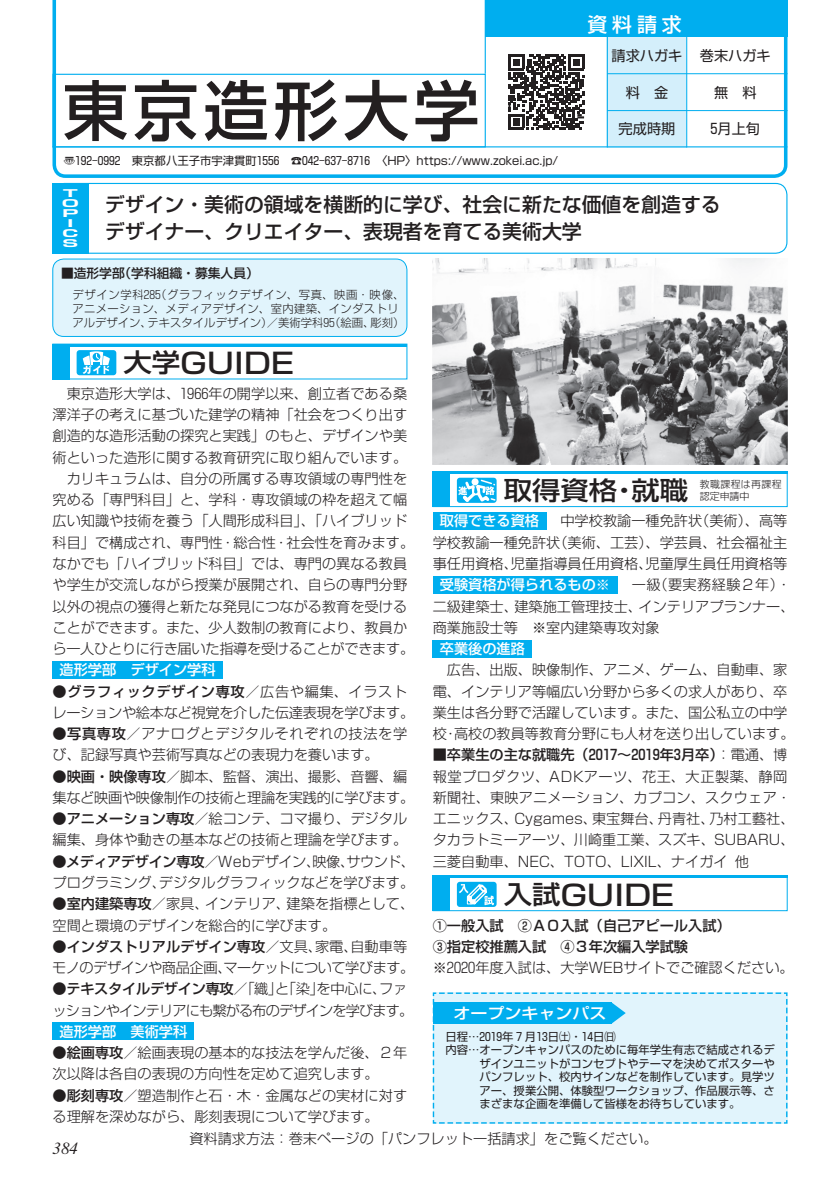
<style>
.page{position:relative;width:840px;height:1191px;background:#fff}
.page>*{position:absolute;margin:0;border:0;box-sizing:border-box;transform-origin:0 0}
.t1{font:65.2px "Shin Go Pr 5 Medium 90 pv RKSJ H";letter-spacing:.075em;color:#231f20}
.t2{font:28.4px "Shin Go Pr 5 Medium 90 pv RKSJ H";color:#231f20;scale:1.16 1}
.t3{font:25.6px "Shin Go Pr 5 Medium 90 pv RKSJ H";color:#231f20;scale:1.11 1}
.t4{font:19.8px/27px "Shin Go Pr 5 Medium 90 pv RKSJ H";color:#231f20}
.t5{font:19.8px "Shin Go Pr 5 Medium 90 pv RKSJ H";color:#fff}
.t6{font:italic 17px "Times";color:#231f20}
.t7{font:15.4px "Shin Go Pr 5 Medium 90 pv RKSJ H";color:#fff;scale:1.11 1}
.t8{font:14.2px/21.2px "Shin Go Pr 5 Light 90 pv RKSJ H";color:#231f20}
.t9{font:14.2px/21.2px "Shin Go Pr 5 Medium 90 pv RKSJ H";color:#231f20}
.t10{font:14.2px/21.2px "Shin Go Pr 5 Light 90 pv RKSJ H";letter-spacing:-.02em;color:#231f20}
.t11{font:14.2px/21.2px "Shin Go Pr 5 Light 90 pv RKSJ H";letter-spacing:-.06em;color:#231f20}
.t12{font:14.2px "Shin Go Pr 5 Light 90 pv RKSJ H";letter-spacing:-.03em;color:#231f20}
.t13{font:14.2px "Shin Go Pr 5 Medium 90 pv RKSJ H";color:#fff}
.t14{font:14.2px "Shin Go Pr 5 Light 90 pv RKSJ H";letter-spacing:.03em;color:#231f20}
.t15{font:14.2px "Shin Go Pr 5 Medium 90 pv RKSJ H";letter-spacing:.045em;color:#231f20}
.t16{font:14.2px "Shin Go Pr 5 Regular 90 pv RKSJ H";color:#231f20}
.t17{font:12.8px "Shin Go Pr 5 Medium 90 pv RKSJ H";color:#231f20}
.t18{font:11.4px "Shin Go Pr 5 Regular 90 pv RKSJ H";color:#231f20}
.t19{font:11.4px/14.2px "Shin Go Pr 5 Light 90 pv RKSJ H";letter-spacing:.03em;color:#231f20}
.t20{font:10px/12.8px "Shin Go Pr 5 Light 90 pv RKSJ H";letter-spacing:.035em;color:#231f20}
.t21{font:10px/10px "Shin Go Pr 5 Bold 90 pv RKSJ V";color:#fff;scale:2 1}
.s1{font-family:"Shingo Num"}
.s2{font-family:"Shingo Num";font-weight:300}
.s3{font-size:25.6px}
.s4{font-family:"Shin Go Pr 5 Light 90 pv RKSJ H"}
.s5{font-family:"Shin Go Pr 5 Medium 90 pv RKSJ H"}
.s6{font-family:"Shin Go Pr 5 Medium 90 pv RKSJ H";color:#fff}
.s7{font-family:"Shingo Num";font-weight:500}
</style>
<div class="page">
<div style="left:52px;top:661px;width:171px;height:17px;background:#00aeef"></div>
<div style="left:52px;top:1023px;width:142px;height:17px;background:#00aeef"></div>
<svg style="left:52px;top:343px;width:355px;height:36px"></svg>
<div style="left:52px;top:183px;width:735px;height:71px;border:1px solid #00aeef;border-radius:11px"></div>
<div style="left:52px;top:183px;width:36px;height:71px;background:#00aeef"></div>
<svg style="left:432px;top:992px;width:355px;height:132px;background:#c9ecfa"></svg>
<div style="left:432px;top:512px;width:114px;height:17px;background:#00aeef"></div>
<div style="left:432px;top:576px;width:185px;height:17px;background:#00aeef"></div>
<div style="left:432px;top:640px;width:99px;height:17px;background:#00aeef"></div>
<svg style="left:432px;top:471px;width:355px;height:36px"></svg>
<svg style="left:52px;top:0;width:735px;height:178px"></svg>
<hr style="left:52px;top:146px;width:735px;height:1px;background:#00aeef">
<div style="left:52px;top:74px;width:433px;height:73px;border:1px solid #00aeef"></div>
<hr style="left:606px;top:37px;width:1px;height:110px;background:#00aeef">
<svg style="left:508px;top:54px;width:75px;height:76px"></svg>
<hr style="left:484px;top:0;width:1px;height:74px;background:#00aeef">
<div style="left:485px;top:0;width:302px;height:37px;background:#00aeef"></div>
<hr style="left:686px;top:37px;width:1px;height:110px;background:#00aeef">
<hr style="left:607px;top:73px;width:180px;height:1px;background:#00aeef">
<hr style="left:607px;top:110px;width:180px;height:1px;background:#00aeef">
<svg style="left:432px;top:875px;width:355px;height:36px"></svg>
<img style="left:432px;top:259px;width:355px;height:205px">
<div style="left:53px;top:259px;width:353px;height:77px;background:#e1f4fc;border-radius:11px"></div>
<div style="left:52px;top:259px;width:355px;height:78px;border:1px solid #00aeef;border-radius:11px"></div>
<h1 class="t1" style="left:63px;top:86px;width:417px">東京造形大学</h1>
<p class="t18" style="left:64px;top:157px;width:495px">〠<span class="s1">192</span>‒<span class="s1">0992</span>　東京都八王子市宇津貫町<span class="s1">1556</span>　☎<span class="s1">042</span>‒<span class="s1">637</span>‒<span class="s1">8716</span> 〈HP〉https://www.zokei.ac.jp/</p>
<h3 class="t5" style="left:587px;top:17px;width:96px">資料請求</h3>
<p class="t16" style="left:611px;top:50px;width:72px">請求ハガキ</p>
<p class="t16" style="left:625px;top:87px;width:44px">料　金</p>
<p class="t16" style="left:618px;top:123px;width:58px">完成時期</p>
<p class="t16" style="left:699px;top:50px;width:72px">巻末ハガキ</p>
<p class="t16" style="left:713px;top:87px;width:44px">無　料</p>
<p class="t16" style="left:710px;top:124px;width:51px"><span class="s1">5</span>月上旬</p>
<p class="t21" style="left:61px;top:190px;width:10px">Ｔ<br>Ｏ<br>Ｐ<br>Ｉ<br>Ｃ<br>Ｓ</p>
<h3 class="t4" style="left:105px;top:194px;width:617px">デザイン・美術の領域を横断的に学び、社会に新たな価値を創造するデザイナー、クリエイター、表現者を育てる美術大学</h3>
<p class="t17" style="left:61px;top:269px;width:199px">■造形学部（学科組織・募集人員）</p>
<p class="t19" style="left:72px;top:289px;width:333px">デザイン学科<span class="s2">285</span>（グラフィックデザイン、写真、映画・映像、アニメーション、メディアデザイン、室内建築、インダストリアルデザイン、テキスタイルデザイン）／美術学科<span class="s2">95</span>（絵画、彫刻）</p>
<h2 class="t2" style="left:123px;top:353px;width:148px"><span class="s3">大学</span>GUIDE</h2>
<p class="t8" style="left:52px;top:385px;width:363px">　東京造形大学は、<span class="s2">1966</span>年の開学以来、創立者である桑澤洋子の考えに基づいた建学の精神「社会をつくり出す創造的な造形活動の探究と実践」のもと、デザインや美術といった造形に関する教育研究に取り組んでいます。　カリキュラムは、自分の所属する専攻領域の専門性を究める「専門科目」と、学科・専攻領域の枠を超えて幅広い知識や技術を養う「人間形成科目」、「ハイブリッド科目」で構成され、専門性・総合性・社会性を育みます。なかでも「ハイブリッド科目」では、専門の異なる教員や学生が交流しながら授業が展開され、自らの専門分野以外の視点の獲得と新たな発見につながる教育を受けることができます。また、少人数制の教育により、教員から一人ひとりに行き届いた指導を受けることができます。</p>
<p class="t13" style="left:60px;top:664px;width:157px">造形学部　デザイン学科</p>
<p class="t15" style="left:52px;top:686px;width:356px">●グラフィックデザイン専攻<span class="s4">／広告や編集、イラスト</span></p>
<p class="t10" style="left:52px;top:704px;width:363px">レーションや絵本など視覚を介した伝達表現を学びます。</p>
<p class="t8" style="left:52px;top:725px;width:356px"><span class="s5">●写真専攻</span>／アナログとデジタルそれぞれの技法を学び、記録写真や芸術写真などの表現力を養います。</p>
<p class="t10" style="left:52px;top:767px;width:363px"><span class="s5">●映画・映像専攻</span>／脚本、監督、演出、撮影、音響、編集など映画や映像制作の技術と理論を実践的に学びます。</p>
<p class="t8" style="left:52px;top:810px;width:356px"><span class="s5">●アニメーション専攻</span>／絵コンテ、コマ撮り、デジタル編集、身体や動きの基本などの技術と理論を学びます。</p>
<p class="t8" style="left:52px;top:852px;width:364px"><span class="s5">●メディアデザイン専攻</span>／Webデザイン、映像、サウンド、プログラミング、デジタルグラフィックなどを学びます。</p>
<p class="t8" style="left:52px;top:895px;width:363px"><span class="s5">●室内建築専攻</span>／家具、インテリア、建築を指標として、空間と環境のデザインを総合的に学びます。</p>
<p class="t9" style="left:52px;top:937px;width:356px">●インダストリアルデザイン専攻<span class="s4">／文具、家電、自動車等</span></p>
<p class="t12" style="left:52px;top:962px;width:363px">モノのデザインや商品企画、マーケットについて学びます。</p>
<p class="t11" style="left:52px;top:980px;width:362px"><span class="s5">●テキスタイルデザイン専攻</span>／「織」と「染」を中心に、ファッションやインテリアにも繋がる布のデザインを学びます。</p>
<p class="t13" style="left:60px;top:1026px;width:129px">造形学部　美術学科</p>
<p class="t8" style="left:52px;top:1044px;width:356px"><span class="s5">●絵画専攻</span>／絵画表現の基本的な技法を学んだ後、２年次以降は各自の表現の方向性を定めて追究します。</p>
<p class="t8" style="left:52px;top:1086px;width:356px"><span class="s5">●彫刻専攻</span>／塑造制作と石・木・金属などの実材に対する理解を深めながら、彫刻表現について学びます。</p>
<h3 class="t3" style="left:503px;top:481px;width:167px">取得資格・就職</h3>
<p class="t20" style="left:699px;top:479px;width:83px">教職課程は再課程認定申請中</p>
<p class="t8" style="left:439px;top:512px;width:349px"><span class="s6">取得できる資格</span>　中学校教諭一種免許状（美術）、高等</p>
<p class="t8" style="left:432px;top:533px;width:356px">学校教諭一種免許状（美術、工芸）、学芸員、社会福祉主</p>
<p class="t8" style="left:432px;top:555px;width:356px">事任用資格、児童指導員任用資格、児童厚生員任用資格等</p>
<p class="t14" style="left:439px;top:579px;width:352px"><span class="s6">受験資格が得られるもの※</span> 　一級（要実務経験２年）・</p>
<p class="t8" style="left:432px;top:597px;width:363px">二級建築士、建築施工管理技士、インテリアプランナー、</p>
<p class="t8" style="left:432px;top:619px;width:228px">商業施設士等　※室内建築専攻対象</p>
<p class="t13" style="left:439px;top:643px;width:87px">卒業後の進路</p>
<p class="t8" style="left:432px;top:661px;width:363px">　広告、出版、映像制作、アニメ、ゲーム、自動車、家電、インテリア等幅広い分野から多くの求人があり、卒業生は各分野で活躍しています。また、国公私立の中学校・高校の教員等教育分野にも人材を送り出しています。</p>
<p class="t9" style="left:432px;top:746px;width:356px">■卒業生の主な就職先（<span class="s7">2017</span>～<span class="s7">2019</span>年<span class="s7">3</span>月卒）<span class="s4">：電通、博</span></p>
<p class="t8" style="left:432px;top:767px;width:363px">報堂プロダクツ、ADKアーツ、花王、大正製薬、静岡新聞社、東映アニメーション、カプコン、スクウェア・エニックス、Cygames、東宝舞台、丹青社、乃村工藝社、タカラトミーアーツ、川崎重工業、スズキ、SUBARU、三菱自動車、NEC、TOTO、LIXIL、ナイガイ 他</p>
<h2 class="t2" style="left:503px;top:884px;width:148px"><span class="s3">入試</span>GUIDE</h2>
<p class="t9" style="left:432px;top:916px;width:299px">①一般入試　②ＡＯ入試（自己アピール入試）<br>③指定校推薦入試　④３年次編入学試験</p>
<p class="t8" style="left:432px;top:959px;width:362px">※ <span class="s2">2020</span>年度入試は、大学WEBサイトでご確認ください。</p>
<p class="t7" style="left:453px;top:1007px;width:139px">オープンキャンパス</p>
<p class="t18" style="left:445px;top:1032px;width:172px">日程…<span class="s1">2019</span>年7月<span class="s1">13</span>日㈯・<span class="s1">14</span>日㈰</p>
<p class="t18" style="left:445px;top:1045px;width:330px">内容… オープンキャンパスのために毎年学生有志で結成されるデ</p>
<p class="t18" style="left:479px;top:1059px;width:296px">ザインユニットがコンセプトやテーマを決めてポスターや</p>
<p class="t18" style="left:479px;top:1072px;width:296px">パンフレット、校内サインなどを制作しています。見学ツ</p>
<p class="t18" style="left:479px;top:1086px;width:296px">アー、授業公開、体験型ワークショップ、作品展示等、さ</p>
<p class="t18" style="left:479px;top:1099px;width:262px">まざまな企画を準備して皆様をお待ちしています。</p>
<p class="t6" style="left:52px;top:1142px;width:27px">384</p>
<p class="t8" style="left:189px;top:1129px;width:469px">資料請求方法：巻末ページの「パンフレット一括請求」をご覧ください。</p>
</div>
